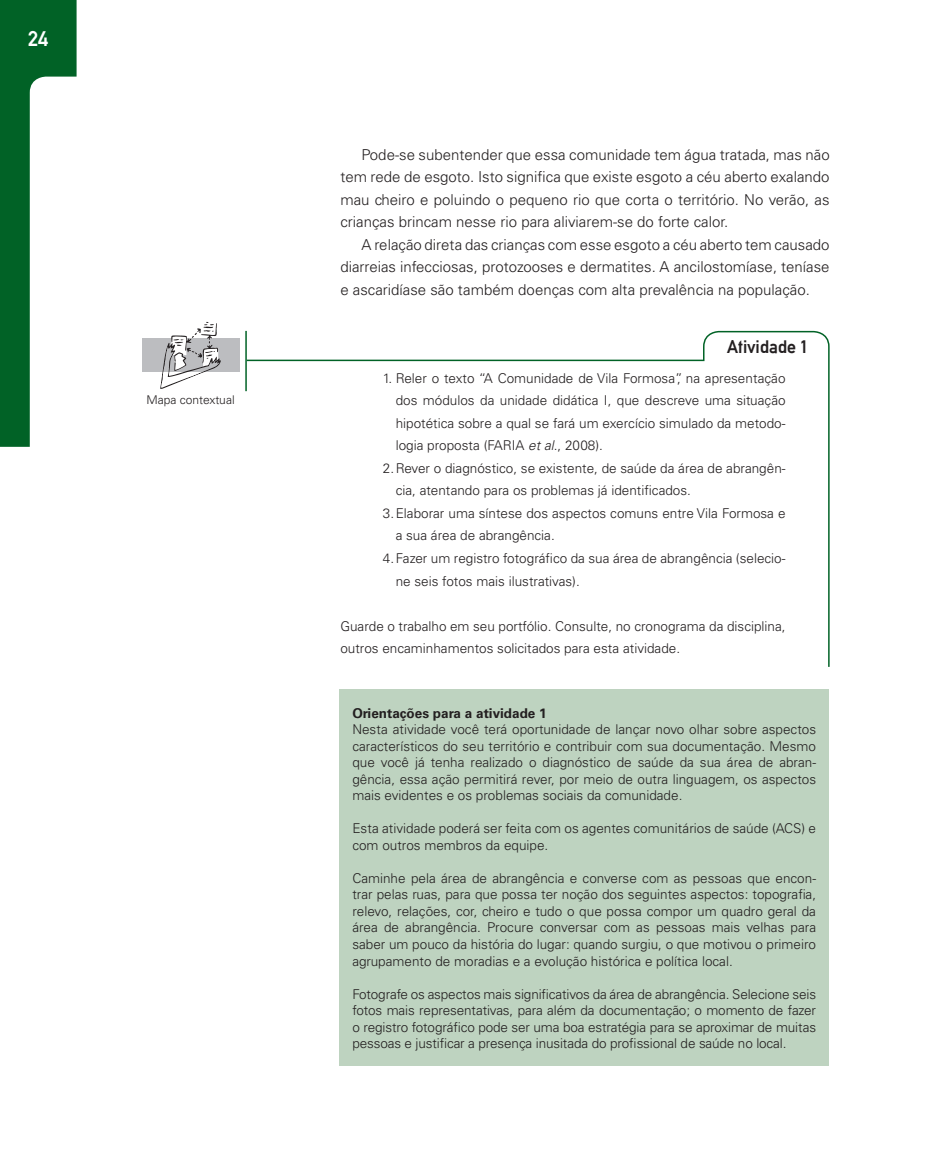
<style>
.page{position:relative;width:936px;height:1149px;background:#fff}
.page>*{position:absolute;margin:0;border:0;box-sizing:border-box;transform-origin:0 0}
.t1{font:21px "Alte DIN1451 Mittelschriftgepraegt";color:#fff}
.Título_box_atividade{font:18px "Alte DIN1451 Mittelschriftgepraegt";color:#231f20}
.Texto_corrido{font:300 15px/22.5px "Univers LT Std";color:#231f20;text-align:justify}
.box_destaque{font:300 13.5px/16.5px "Univers LT Std";color:#231f20;text-align:justify}
.Texto_corrido_ativid{font:300 13.5px/22.5px "Univers LT Std";color:#231f20}
.box_destaque-2{font:700 13.5px "Univers LT Std";color:#231f20}
.icone_legenda{font:300 12px "Univers LT Std";color:#231f20}
.s1{font-style:italic}
</style>
<div class="page">
<svg style="left:0;top:0;width:77px;height:446px"></svg>
<svg style="left:245px;top:331px;width:585px;height:336px"></svg>
<div style="left:142px;top:338px;width:97px;height:34px;background:#bcbdc0"></div>
<svg style="left:160px;top:321px;width:61px;height:68px"></svg>
<hr style="left:245px;top:331px;width:2px;height:60px;background:#016226">
<div style="left:339px;top:689px;width:489px;height:376px;background:#bed3c0"></div>
<h1 class="t1" style="left:28px;top:26px;width:22px">24</h1>
<p class="icone_legenda" style="left:146px;top:392px;width:90px">Mapa contextual</p>
<p class="Texto_corrido" style="left:340px;top:143px;width:491px;text-indent:21px">Pode-se subentender que essa comunidade tem água tratada, mas não tem rede de esgoto. Isto significa que existe esgoto a céu aberto exalando mau cheiro e poluindo o pequeno rio que corta o território. No verão, as crianças brincam nesse rio para aliviarem-se do forte calor.</p>
<p class="Texto_corrido" style="left:340px;top:233px;width:490px;text-indent:21px">A relação direta das crianças com esse esgoto a céu aberto tem causado diarreias infecciosas, protozooses e dermatites. A ancilostomíase, teníase e ascaridíase são também doenças com alta prevalência na população.</p>
<p class="Título_box_atividade" style="left:727px;top:335px;width:81px">Atividade 1</p>
<p class="Texto_corrido_ativid" style="left:395px;top:366px;width:391px;text-align:justify;text-indent:-13px">1. Reler o texto “A Comunidade de Vila Formosa”, na apresentação dos módulos da unidade didática I, que descreve uma situação hipotética sobre a qual se fará um exercício simulado da metodo&shy;logia proposta (FARIA <span class="s1">et al</span>., 2008).</p>
<p class="Texto_corrido_ativid" style="left:395px;top:456px;width:391px;text-indent:-13px">2.Rever o diagnóstico, se existente, de saúde da área de abrangên&shy;cia, atentando para os problemas já identificados.</p>
<p class="Texto_corrido_ativid" style="left:395px;top:501px;width:391px;text-indent:-13px">3.Elaborar uma síntese dos aspectos comuns entre Vila Formosa e a sua área de abrangência.</p>
<p class="Texto_corrido_ativid" style="left:395px;top:546px;width:391px;text-indent:-13px">4.Fazer um registro fotográfico da sua área de abrangência (selecio&shy;ne seis fotos mais ilustrativas).</p>
<p class="Texto_corrido_ativid" style="left:340px;top:614px;width:446px">Guarde o trabalho em seu portfólio. Consulte, no cronograma da disciplina, outros encaminhamentos solicitados para esta atividade.</p>
<p class="box_destaque-2" style="left:352px;top:705px;width:196px">Orientações para a atividade 1</p>
<p class="box_destaque" style="left:352px;top:721px;width:465px">Nesta atividade você terá oportunidade de lançar novo olhar sobre aspectos característicos do seu território e contribuir com sua documentação. Mesmo que você já tenha realizado o diagnóstico de saúde da sua área de abran&shy;gência, essa ação permitirá rever, por meio de outra linguagem, os aspectos mais evidentes e os problemas sociais da comunidade.</p>
<p class="box_destaque" style="left:352px;top:820px;width:465px">Esta atividade poderá ser feita com os agentes comunitários de saúde (ACS) e com outros membros da equipe.</p>
<p class="box_destaque" style="left:352px;top:869px;width:465px">Caminhe pela área de abrangência e converse com as pessoas que encon&shy;trar pelas ruas, para que possa ter noção dos seguintes aspectos: topografia, relevo, relações, cor, cheiro e tudo o que possa compor um quadro geral da área de abrangência. Procure conversar com as pessoas mais velhas para saber um pouco da história do lugar: quando surgiu, o que motivou o primeiro agrupamento de moradias e a evolução histórica e política local.</p>
<p class="box_destaque" style="left:352px;top:985px;width:465px">Fotografe os aspectos mais significativos da área de abrangência. Selecione seis fotos mais representativas, para além da documentação; o momento de fazer o registro fotográfico pode ser uma boa estratégia para se aproximar de muitas pessoas e justificar a presença inusitada do profissional de saúde no local.</p>
</div>
